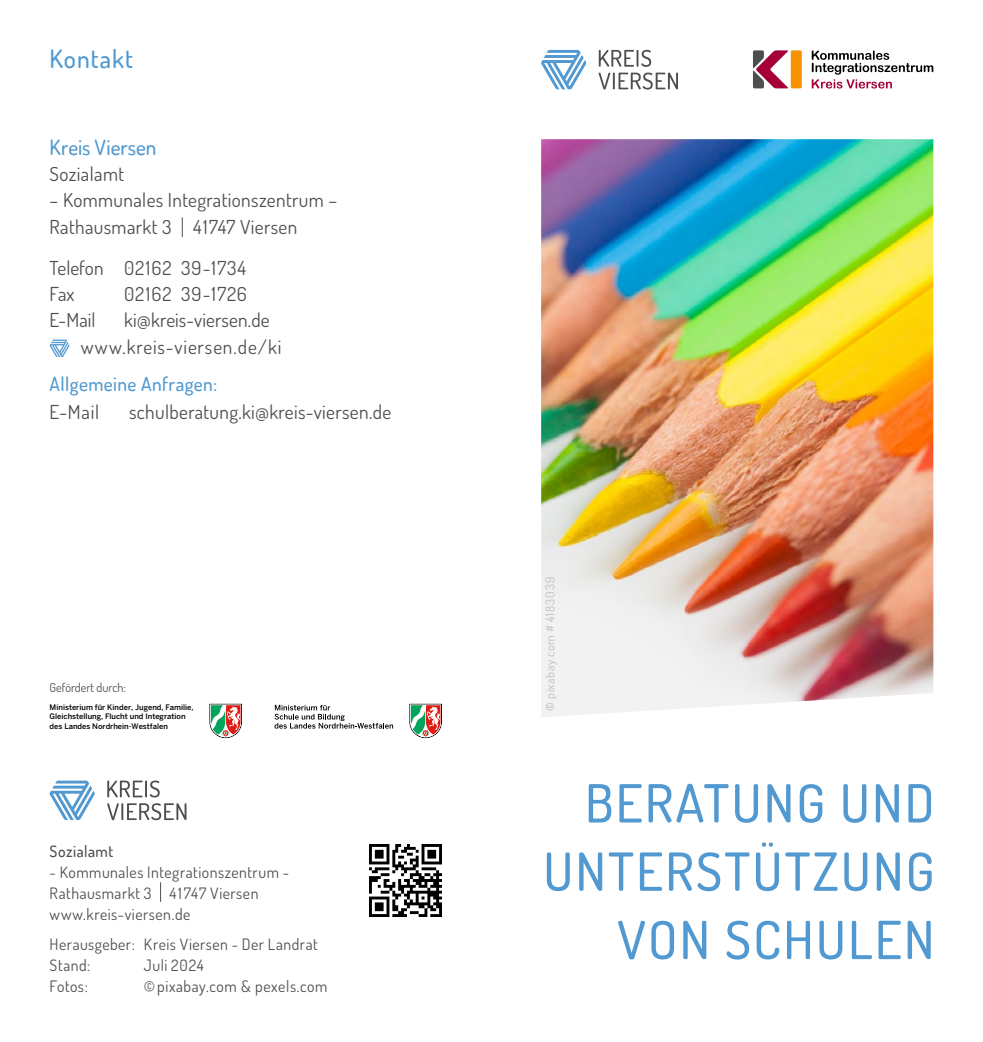
<style>
.page{position:relative;width:983px;height:1042px;background:#fff}
.page>*{position:absolute;margin:0;border:0;box-sizing:border-box;transform-origin:0 0}
.t1{font:500 52.5px/68.2px "Dosis";letter-spacing:.04em;color:#5199d0;text-align:right}
.t2{font:500 25.38px "Dosis";letter-spacing:.04em;color:#5199d0}
.t3{font:500 21px "Dosis";color:#5199d0}
.t4{font:19.25px/26.2px "Dosis";letter-spacing:.02em;color:#4d4f4e}
.t5{font:19.25px/26.2px "Dosis";letter-spacing:.04em;color:#4d4f4e}
.t6{font:500 19.25px "Dosis";letter-spacing:.02em;color:#5199d0}
.t7{font:19.25px "Dosis";letter-spacing:.05em;color:#4d4f4e}
.t8{font:15.75px/21px "Dosis";letter-spacing:.03em;color:#4d4f4e}
.t9{font:500 15.75px "Dosis";letter-spacing:.03em;color:#4d4f4e}
.t10{font:12.25px "Dosis";letter-spacing:.06em;color:#bdbfbf}
.t11{font:12.25px "Dosis";color:#4d4f4e}
.t12{font:500 7.52px/9.1px "Benton Sans";color:#000}
.s1{font-weight:600}
</style>
<div class="page">
<svg style="left:541px;top:50px;width:45px;height:39px"></svg>
<svg style="left:598px;top:73px;width:79px;height:17px"></svg>
<svg style="left:598px;top:50px;width:53px;height:17px"></svg>
<img style="left:370px;top:845px;width:71px;height:72px">
<svg style="left:209px;top:704px;width:33px;height:34px"></svg>
<svg style="left:409px;top:704px;width:32px;height:34px"></svg>
<svg style="left:274px;top:705px;width:119px;height:23px"></svg>
<svg style="left:50px;top:780px;width:45px;height:40px"></svg>
<svg style="left:107px;top:803px;width:79px;height:17px"></svg>
<svg style="left:107px;top:780px;width:53px;height:17px"></svg>
<svg style="left:160px;top:882px;width:1px;height:19px"></svg>
<img style="left:541px;top:139px;width:392px;height:578px">
<svg style="left:182px;top:218px;width:1px;height:19px"></svg>
<svg style="left:50px;top:340px;width:20px;height:17px"></svg>
<svg style="left:811px;top:51px;width:122px;height:38px"></svg>
<div style="left:790px;top:50px;width:11px;height:38px;background:#f79300;border-radius:2px"></div>
<svg style="left:753px;top:50px;width:35px;height:38px"></svg>
<h2 class="t2" style="left:50px;top:42px;width:85px">Kontakt</h2>
<h3 class="t3" style="left:50px;top:133px;width:108px">Kreis Viersen</h3>
<p class="t4" style="left:50px;top:160px;width:76px">Sozialamt</p>
<p class="t4" style="left:50px;top:186px;width:289px">– Kommunales Integrationszentrum –<br>Rathausmarkt 3 41747 Viersen</p>
<p class="t4" style="left:50px;top:254px;width:198px">Telefon 02162 39-1734<br>Fax</p>
<p class="t7" style="left:124px;top:280px;width:124px">02162 39-1726</p>
<p class="t5" style="left:81px;top:306px;width:202px;text-indent:43px">ki@kreis-viersen.de www.kreis-viersen.de/ki</p>
<p class="t6" style="left:50px;top:372px;width:169px">Allgemeine Anfragen:</p>
<p class="t4" style="left:50px;top:398px;width:51px">E-Mail</p>
<p class="t4" style="left:129px;top:398px;width:263px">schulberatung.ki@kreis-viersen.de</p>
<p class="t4" style="left:50px;top:306px;width:47px">E-Mail</p>
<p class="t11" style="left:50px;top:678px;width:78px">Gefördert durch:</p>
<p class="t12" style="left:50px;top:703px;width:145px">Ministerium für Kinder, Jugend, Familie,<br>Gleichstellung, Flucht und Integration des Landes Nordrhein-Westfalen</p>
<p class="t9" style="left:50px;top:840px;width:65px">Sozialamt</p>
<p class="t8" style="left:50px;top:860px;width:241px">- Kommunales Integrationszentrum -<br>Rathausmarkt 3 41747 Viersen www.kreis-viersen.de</p>
<p class="t8" style="left:50px;top:933px;width:269px">Herausgeber: Kreis Viersen - Der Landrat<br>Stand:</p>
<p class="t8" style="left:144px;top:954px;width:61px">Juli 2024</p>
<p class="t8" style="left:50px;top:975px;width:40px">Fotos:</p>
<p class="t8" style="left:144px;top:975px;width:185px">©pixabay.com &amp; pexels.com</p>
<p class="t10" style="left:541px;top:710px;width:135px;rotate:-90deg"><span class="s1">©</span> pixabay.com # 4183039</p>
<h1 class="t1" style="left:543px;top:768px;width:392px">BERATUNG UND<br>UNTERSTÜTZUNG<br>VON SCHULEN</h1>
</div>
